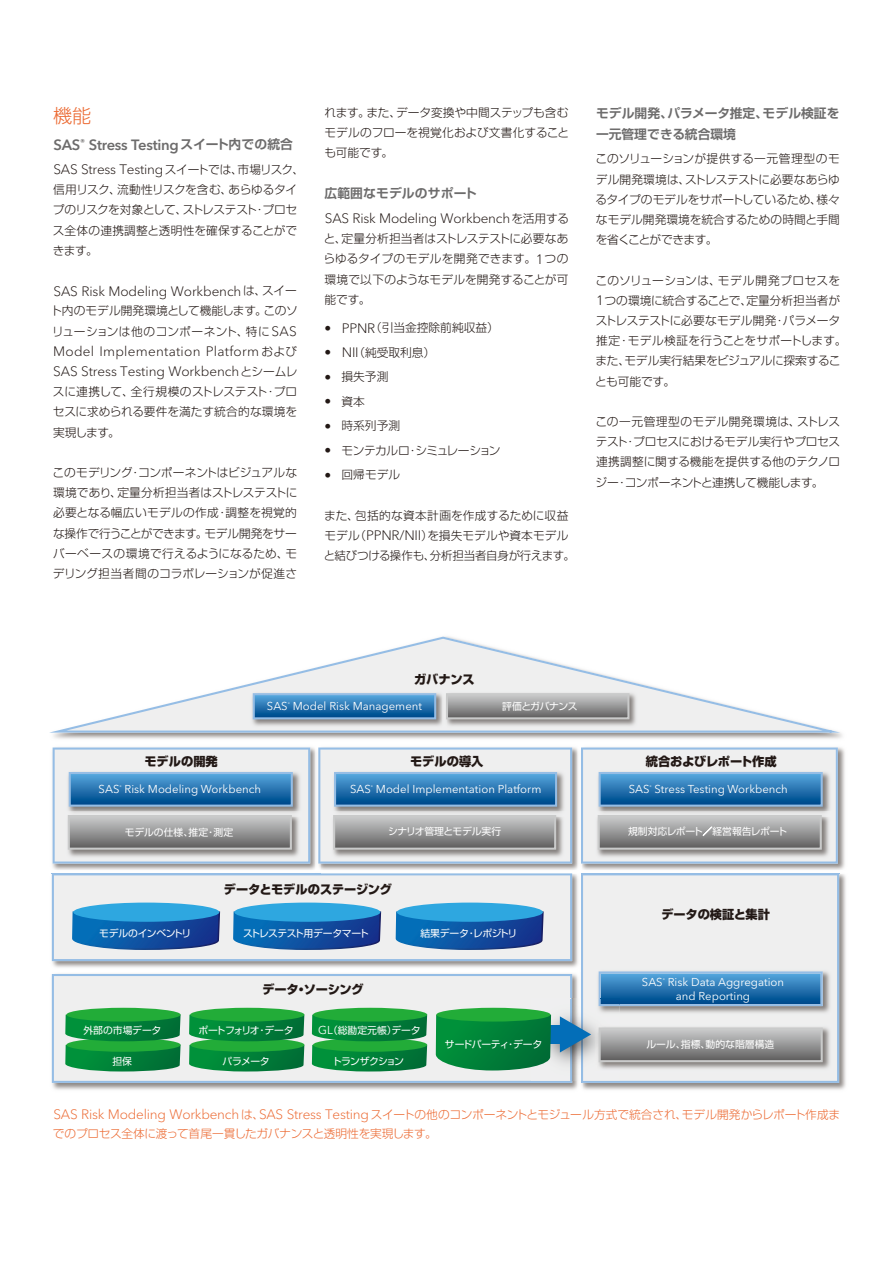
<style>
.page{position:relative;width:893px;height:1263px;background:#fff}
.page>*{position:absolute;margin:0;border:0;box-sizing:border-box;transform-origin:0 0}
.t1{font:300 19.2px "Shin Go Pr 6 N";color:#ec6b34}
.t2{font:600 14.85px "Avenir Next W1 G";letter-spacing:-.015em;color:#6d6c6c}
.t3{font:300 13.5px "Avenir Next W1 G";letter-spacing:-.005em;color:#221815}
.t4{font:300 13.5px/20.2px "Avenir Next W1 G";letter-spacing:.02em;color:#221815}
.t5{font:700 12.75px/21.3px "Shin Go Pr 6 N De";color:#6d6c6c}
.t6{font:12.3px "Shin Go Pr 6 N Heavy 90 pv RKSJ H";letter-spacing:-.01em;color:#221815}
.t7{font:300 11.7px/20.2px "Shin Go Pr 6 N";color:#221815;text-align:justify}
.t8{font:300 11.7px/19.2px "Shin Go Pr 6 N";letter-spacing:-.02em;color:#ec6b34}
.t9{font:300 11.7px "Shin Go Pr 6 N";letter-spacing:-.05em;color:#221815}
.t10{font:11.4px "Avenir Next W1 G";color:#fff}
.t11{font:9.75px "Shin Go Pr 6 N Regular 90 pv RKSJ H";letter-spacing:-.03em;color:#fff}
.t12{font:9.75px "Shin Go Pr 6 N Regular 90 pv RKSJ H";color:#fff}
.t13{font:9.75px "Shin Go Pr 6 N Regular 90 pv RKSJ H";letter-spacing:-.055em;color:#fff}
.t14{font:9.75px "Shin Go Pr 6 N Regular 90 pv RKSJ H";letter-spacing:-.1em;color:#fff}
.t15{font:9.75px "Shin Go Pr 6 N Regular 90 pv RKSJ H";letter-spacing:-.07em;color:#fff}
.t16{font:9.75px "Shin Go Pr 6 N Regular 90 pv RKSJ H";letter-spacing:-.05em;color:#fff}
.t17{font:3.75px "Avenir Next W1 G";color:#fff}
.s1{font-family:"Shin Go Pr 6 N De";font-weight:700;font-size:12.75px}
.s2{font-family:"Shin Go Pr 6 N";font-size:11.7px}
.s3{font-family:"Avenir Next W1 G";font-size:13.5px}
.s4{font-family:"Avenir Next W1 G";font-size:11.4px}
</style>
<div class="page">
<img style="left:51px;top:747px;width:795px;height:343px">
<div style="left:582px;top:874px;width:257px;height:209px;background:#efefef"></div>
<img style="left:578px;top:874px;width:4px;height:216px">
<svg style="left:52px;top:874px;width:520px;height:87px;fill:#efefef"></svg>
<img style="left:581px;top:972px;width:1px;height:111px">
<img style="left:51px;top:971px;width:527px;height:1px">
<svg style="left:52px;top:974px;width:520px;height:109px;fill:#efefef"></svg>
<img style="left:595px;top:968px;width:238px;height:48px">
<svg style="left:599px;top:971px;width:224px;height:35px;background:#3981b9"></svg>
<svg style="left:49px;top:637px;width:791px;height:96px"></svg>
<img style="left:249px;top:690px;width:194px;height:39px">
<svg style="left:253px;top:693px;width:183px;height:26px;background:#3a82ba"></svg>
<img style="left:446px;top:690px;width:193px;height:39px">
<img style="left:443px;top:690px;width:3px;height:39px">
<svg style="left:446px;top:693px;width:183px;height:26px;background:#9e9f9f"></svg>
<img style="left:51px;top:870px;width:264px;height:4px">
<img style="left:52px;top:873px;width:263px;height:1px">
<svg style="left:53px;top:747px;width:257px;height:116px"></svg>
<img style="left:320px;top:870px;width:258px;height:4px">
<img style="left:315px;top:747px;width:5px;height:123px">
<svg style="left:315px;top:870px;width:5px;height:4px"></svg>
<svg style="left:318px;top:747px;width:254px;height:116px"></svg>
<img style="left:583px;top:870px;width:263px;height:4px">
<img style="left:583px;top:873px;width:256px;height:1px">
<img style="left:578px;top:747px;width:4px;height:123px">
<svg style="left:578px;top:870px;width:5px;height:4px"></svg>
<svg style="left:581px;top:747px;width:257px;height:116px"></svg>
<svg style="left:233px;top:911px;width:148px;height:39px;background:#205da7"></svg>
<div style="left:234px;top:902px;width:146px;height:20px;background:#2ea7e0;border-radius:50%"></div>
<svg style="left:396px;top:911px;width:148px;height:39px;background:#205da7"></svg>
<div style="left:397px;top:902px;width:146px;height:20px;background:#2ea7e0;border-radius:50%"></div>
<svg style="left:72px;top:911px;width:148px;height:39px;background:#205da7"></svg>
<div style="left:73px;top:902px;width:146px;height:20px;background:#2ea7e0;border-radius:50%"></div>
<svg style="left:65px;top:1015px;width:116px;height:56px;background:#148e42"></svg>
<div style="left:66px;top:1008px;width:115px;height:13px;background:#22ac38;border-radius:50%"></div>
<svg style="left:189px;top:1015px;width:115px;height:56px;background:#128e41"></svg>
<div style="left:190px;top:1008px;width:114px;height:13px;background:#22ac38;border-radius:50%"></div>
<svg style="left:312px;top:1015px;width:115px;height:56px;background:#128e41"></svg>
<div style="left:313px;top:1008px;width:114px;height:13px;background:#22ac38;border-radius:50%"></div>
<img style="left:570px;top:999px;width:50px;height:82px">
<img style="left:531px;top:999px;width:39px;height:82px">
<img style="left:595px;top:999px;width:25px;height:17px">
<img style="left:599px;top:999px;width:21px;height:7px">
<div style="left:549px;top:1025px;width:16px;height:18px;background:#036eb8"></div>
<svg style="left:560px;top:1016px;width:31px;height:36px"></svg>
<img style="left:595px;top:1024px;width:238px;height:48px">
<svg style="left:599px;top:1027px;width:224px;height:35px;background:#9d9d9d"></svg>
<svg style="left:436px;top:1015px;width:115px;height:55px;background:#0e8642"></svg>
<div style="left:436px;top:1008px;width:114px;height:13px;background:#22ac38;border-radius:50%"></div>
<h1 class="t1" style="left:53px;top:100px;width:40px">機能</h1>
<p class="t2" style="left:53px;top:136px;width:241px">SAS<sup>®</sup> Stress Testing<span class="s1">スイート内での統合</span></p>
<p class="t3" style="left:53px;top:162px;width:252px">SAS Stress Testing<span class="s2">スイートでは、市場リスク、</span></p>
<p class="t7" style="left:53px;top:179px;width:246px">信用リスク、流動性リスクを含む、あらゆるタイプのリスクを対象として、ストレステスト・プロセス全体の連携調整と透明性を確保することができます。</p>
<p class="t3" style="left:53px;top:283px;width:245px">SAS Risk Modeling Workbench<span class="s2">は、スイー</span></p>
<p class="t7" style="left:51px;top:300px;width:249px">ト内のモデル開発環境として機能します。このソリューションは他のコンポーネント、特に<span class="s3">SAS</span></p>
<p class="t4" style="left:53px;top:341px;width:246px">Model Implementation Platform <span class="s2">および<br></span>SAS Stress Testing Workbench<span class="s2">とシームレ</span></p>
<p class="t7" style="left:53px;top:381px;width:246px">スに連携して、全行規模のストレステスト・プロセスに求められる要件を満たす統合的な環境を実現します。</p>
<p class="t7" style="left:52px;top:461px;width:246px">このモデリング・コンポーネントはビジュアルな環境であり、定量分析担当者はストレステストに必要となる幅広いモデルの作成・調整を視覚的な操作で行うことができます。モデル開発をサーバーベースの環境で行えるようになるため、モデリング担当者間のコラボレーションが促進さ</p>
<p class="t7" style="left:324px;top:101px;width:246px">れます。また、データ変換や中間ステップも含むモデルのフローを視覚化および文書化することも可能です。</p>
<p class="t5" style="left:325px;top:182px;width:154px">広範囲なモデルのサポート</p>
<p class="t3" style="left:325px;top:211px;width:246px">SAS Risk Modeling Workbench<span class="s2">を活用する</span></p>
<p class="t7" style="left:324px;top:227px;width:246px">と、定量分析担当者はストレステストに必要なあらゆるタイプのモデルを開発できます。<span class="s3">1</span>つの環境で以下のようなモデルを開発することが可能です。</p>
<p class="t7" style="left:325px;top:317px;width:176px"><span class="s3">• PPNR</span>（引当金控除前純収益）</p>
<p class="t7" style="left:325px;top:341px;width:112px"><span class="s3">• NII</span>（純受取利息）</p>
<p class="t7" style="left:325px;top:366px;width:65px"><span class="s3">•</span> 損失予測</p>
<p class="t7" style="left:325px;top:390px;width:42px"><span class="s3">•</span> 資本</p>
<p class="t7" style="left:325px;top:415px;width:77px"><span class="s3">•</span> 時系列予測</p>
<p class="t9" style="left:325px;top:441px;width:177px"><span class="s3">•</span> モンテカルロ・シミュレーション</p>
<p class="t7" style="left:325px;top:463px;width:77px"><span class="s3">•</span> 回帰モデル</p>
<p class="t7" style="left:324px;top:504px;width:253px;text-align:left">また、包括的な資本計画を作成するために収益モデル（<span class="s3">PPNR/NII</span>）を損失モデルや資本モデルと結びつける操作も、分析担当者自身が行えます。</p>
<p class="t5" style="left:596px;top:101px;width:245px">モデル開発、パラメータ推定、モデル検証を一元管理できる統合環境</p>
<p class="t7" style="left:595px;top:148px;width:246px">このソリューションが提供する一元管理型のモデル開発環境は、ストレステストに必要なあらゆるタイプのモデルをサポートしているため、様々なモデル開発環境を統合するための時間と手間を省くことができます。</p>
<p class="t7" style="left:595px;top:269px;width:253px;text-align:left">このソリューションは、モデル開発プロセスを<br><span class="s3">1</span>つの環境に統合することで、定量分析担当者がストレステストに必要なモデル開発・パラメータ推定・モデル検証を行うことをサポートします。また、モデル実行結果をビジュアルに探索することも可能です。</p>
<p class="t7" style="left:595px;top:410px;width:246px">この一元管理型のモデル開発環境は、ストレステスト・プロセスにおけるモデル実行やプロセス連携調整に関する機能を提供する他のテクノロジー・コンポーネントと連携して機能します。</p>
<p class="t6" style="left:144px;top:752px;width:75px">モデルの開発</p>
<p class="t6" style="left:414px;top:669px;width:62px">ガバナンス</p>
<p class="t10" style="left:267px;top:699px;width:157px">SAS Model Risk Management</p>
<p class="t17" style="left:288px;top:701px;width:4px">®</p>
<p class="t6" style="left:410px;top:752px;width:75px">モデルの導入</p>
<p class="t16" style="left:502px;top:698px;width:77px">評価とガバナンス</p>
<p class="t10" style="left:99px;top:783px;width:164px">SAS Risk Modeling Workbench</p>
<p class="t17" style="left:119px;top:784px;width:4px">®</p>
<p class="t10" style="left:350px;top:783px;width:193px">SAS Model Implementation Platform</p>
<p class="t17" style="left:371px;top:784px;width:4px">®</p>
<p class="t12" style="left:125px;top:825px;width:110px">モデルの仕様、推定・測定</p>
<p class="t11" style="left:388px;top:823px;width:115px">シナリオ管理とモデル実行</p>
<p class="t6" style="left:224px;top:879px;width:170px">データとモデルのステージング</p>
<p class="t11" style="left:99px;top:925px;width:94px">モデルのインベントリ</p>
<p class="t13" style="left:243px;top:925px;width:128px">ストレステスト用データマート</p>
<p class="t11" style="left:420px;top:925px;width:98px">結果データ・レポジトリ</p>
<p class="t12" style="left:83px;top:1023px;width:79px">外部の市場データ</p>
<p class="t6" style="left:262px;top:980px;width:103px">データ・ソーシング</p>
<p class="t14" style="left:199px;top:1022px;width:96px">ポートフォリオ・データ</p>
<p class="t12" style="left:318px;top:1022px;width:104px"><span class="s4">GL</span>（総勘定元帳）データ</p>
<p class="t6" style="left:646px;top:752px;width:132px">統合およびレポート作成</p>
<p class="t10" style="left:629px;top:783px;width:161px">SAS Stress Testing Workbench</p>
<p class="t17" style="left:649px;top:784px;width:4px">®</p>
<p class="t11" style="left:628px;top:823px;width:161px">規制対応レポート／経営報告レポート</p>
<p class="t6" style="left:661px;top:905px;width:110px">データの検証と集計</p>
<p class="t10" style="left:642px;top:975px;width:144px">SAS Risk Data Aggregation</p>
<p class="t17" style="left:663px;top:977px;width:4px">®</p>
<p class="t10" style="left:676px;top:989px;width:76px">and Reporting</p>
<p class="t11" style="left:112px;top:1053px;width:21px">担保</p>
<p class="t11" style="left:223px;top:1053px;width:49px">パラメータ</p>
<p class="t15" style="left:332px;top:1053px;width:73px">トランザクション</p>
<p class="t11" style="left:445px;top:1036px;width:99px">サードパーティ・データ</p>
<p class="t12" style="left:646px;top:1036px;width:129px">ルール、指標、動的な階層構造</p>
<p class="t8" style="left:53px;top:1104px;width:789px"><span class="s3">SAS Risk Modeling Workbench</span> は、<span class="s3">SAS Stress Testing</span>スイートの他のコンポーネントとモジュール方式で統合され、モデル開発からレポート作成までのプロセス全体に渡って首尾一貫したガバナンスと透明性を実現します。</p>
</div>
